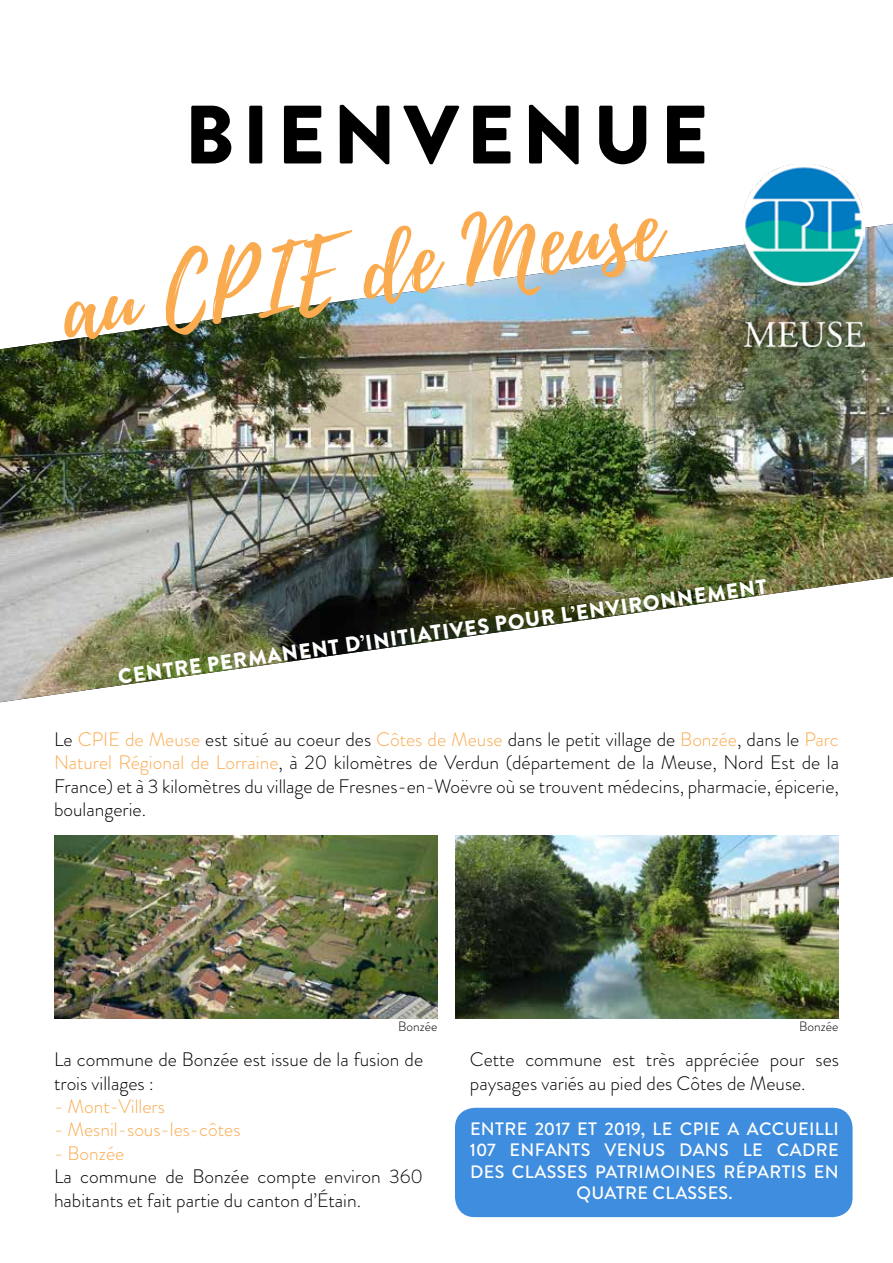
<style>
.page{position:relative;width:893px;height:1263px;background:#fff}
.page>*{position:absolute;margin:0;border:0;box-sizing:border-box;transform-origin:0 0}
.t1{font:91.5px "Playlist Script";color:#faab4f}
.t2{font:900 82.65px "Brandon Grotesque";letter-spacing:.09em;color:#000}
.t3{font:900 21px "Brandon Grotesque";color:#fff}
.t4{font:300 19.5px/23.4px "Brandon Grotesque";color:#000}
.t5{font:300 19.5px "Brandon Grotesque";color:#faab4f}
.t6{font:500 18px/21.6px "Brandon Grotesque";letter-spacing:.02em;color:#fff;text-align:center}
.t7{font:300 13.5px "Brandon Grotesque";color:#000}
.s1{color:#faab4f}
</style>
<div class="page">
<div style="left:455px;top:1108px;width:398px;height:109px;background:#3f8dde;border-radius:20px"></div>
<img style="left:0;top:224px;width:893px;height:478px">
<img style="left:742px;top:164px;width:122px;height:182px">
<img style="left:455px;top:836px;width:384px;height:182px">
<img style="left:54px;top:836px;width:384px;height:182px">
<h2 class="t2" style="left:184px;top:76px;width:526px">BIENVENUE</h2>
<h1 class="t1" style="left:53px;top:246px;width:605px;rotate:-8deg">au CPIE de Meuse</h1>
<p class="t3" style="left:116px;top:662px;width:656px;rotate:-8deg">CENTRE PERMANENT D’INITIATIVES POUR L’ENVIRONNEMENT</p>
<p class="t4" style="left:54px;top:728px;width:786px;text-align:justify">Le <span class="s1">CPIE de Meuse</span> est situé au coeur des <span class="s1">Côtes de Meuse</span> dans le petit village de <span class="s1">Bonzée</span>, dans le <span class="s1">Parc Naturel Régional de Lorraine</span>, à 20 kilomètres de Verdun (département de la Meuse, Nord Est de la France) et à 3 kilomètres du village de Fresnes-en-Woëvre où se trouvent médecins, pharmacie, épicerie, boulangerie.</p>
<p class="t7" style="left:398px;top:1017px;width:41px">Bonzée</p>
<p class="t7" style="left:799px;top:1017px;width:41px">Bonzée</p>
<p class="t4" style="left:54px;top:1048px;width:371px">La commune de Bonzée est issue de la fusion de trois villages :</p>
<p class="t5" style="left:54px;top:1093px;width:113px">- Mont-Villers</p>
<p class="t5" style="left:54px;top:1116px;width:188px">- Mesnil-sous-les-côtes</p>
<p class="t5" style="left:54px;top:1140px;width:72px">- Bonzée</p>
<p class="t4" style="left:54px;top:1165px;width:371px">La commune de Bonzée compte environ 360 habitants et fait partie du canton d’Étain.</p>
<p class="t4" style="left:470px;top:1048px;width:371px">Cette commune est très appréciée pour ses paysages variés au pied des Côtes de Meuse.</p>
<p class="t6" style="left:470px;top:1118px;width:370px">ENTRE 2017 ET 2019, LE CPIE A ACCUEILLI<br>107 ENFANTS VENUS DANS LE CADRE<br>DES CLASSES PATRIMOINES RÉPARTIS EN<br>QUATRE CLASSES.</p>
</div>
